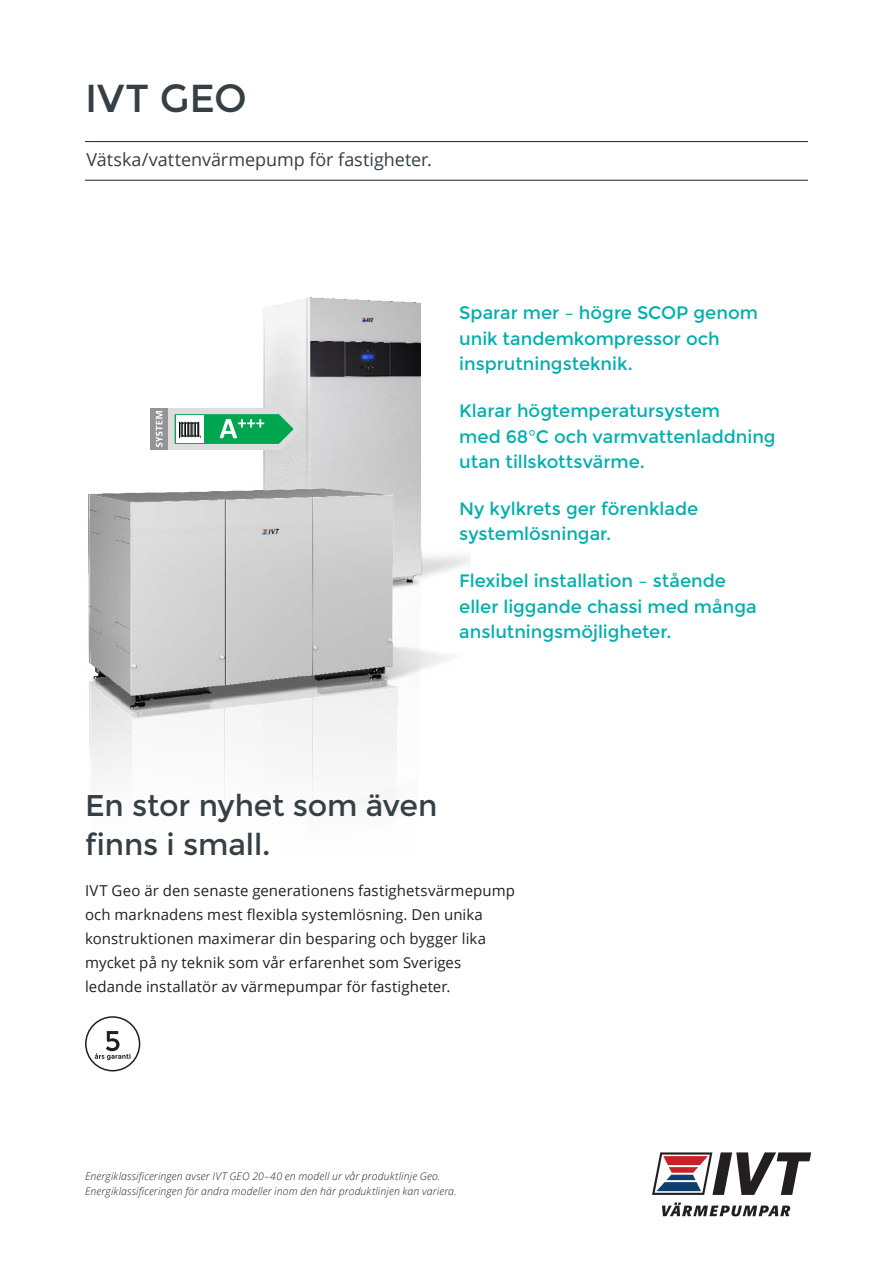
<style>
.page{position:relative;width:893px;height:1263px;background:#fff}
.page>*{position:absolute;margin:0;border:0;box-sizing:border-box;transform-origin:0 0}
.t1{font:39px "Montserrat";color:#353f44}
.t2{font:30px/39px "Montserrat";letter-spacing:-.005em;color:#353f44}
.t3{font:18px/25.5px "Montserrat";color:#00afad}
.t4{font:18px "Open Sans";letter-spacing:-.005em;color:#353f44}
.t5{font:15px/24px "Open Sans";letter-spacing:.005em;color:#231f20}
.t6{font:italic 300 10.5px/15px "Open Sans";letter-spacing:.015em;color:#231f20}
</style>
<div class="page">
<img style="left:263px;top:298px;width:158px;height:41px">
<img style="left:88px;top:339px;width:383px;height:462px">
<svg style="left:85px;top:1016px;width:55px;height:55px"></svg>
<hr style="left:85px;top:141px;width:723px;height:1px;background:#231f20">
<hr style="left:85px;top:180px;width:723px;height:1px;background:#231f20">
<div style="left:150px;top:408px;width:18px;height:42px;background:#939598"></div>
<svg style="left:156px;top:408px;width:146px;height:42px"></svg>
<svg style="left:652px;top:1152px;width:159px;height:43px"></svg>
<svg style="left:662px;top:1202px;width:128px;height:14px"></svg>
<h1 class="t1" style="left:85px;top:76px;width:163px">IVT GEO</h1>
<p class="t4" style="left:86px;top:147px;width:347px">Vätska/vattenvärmepump för fastigheter.</p>
<p class="t3" style="left:459px;top:300px;width:300px">Sparar mer – högre SCOP genom unik tandemkompressor och insprutningsteknik.</p>
<p class="t3" style="left:459px;top:398px;width:318px">Klarar högtemperatursystem<br>med 68°C och varmvattenladdning utan tillskottsvärme.</p>
<p class="t3" style="left:459px;top:496px;width:241px">Ny kylkrets ger förenklade systemlösningar.</p>
<p class="t3" style="left:459px;top:568px;width:299px">Flexibel installation – stående eller liggande chassi med många anslutningsmöjligheter.</p>
<h2 class="t2" style="left:85px;top:786px;width:354px">En stor nyhet som även finns i small.</h2>
<p class="t5" style="left:85px;top:878px;width:431px">IVT Geo är den senaste generationens fastighetsvärmepump och marknadens mest flexibla systemlösning. Den unika konstruktionen maximerar din besparing och bygger lika mycket på ny teknik som vår erfarenhet som Sveriges ledande installatör av värmepumpar för fastigheter.</p>
<p class="t6" style="left:85px;top:1168px;width:373px">Energiklassificeringen avser IVT GEO 20–40 en modell ur vår produktlinje Geo.<br>Energiklassificeringen för andra modeller inom den här produktlinjen kan variera.</p>
</div>
